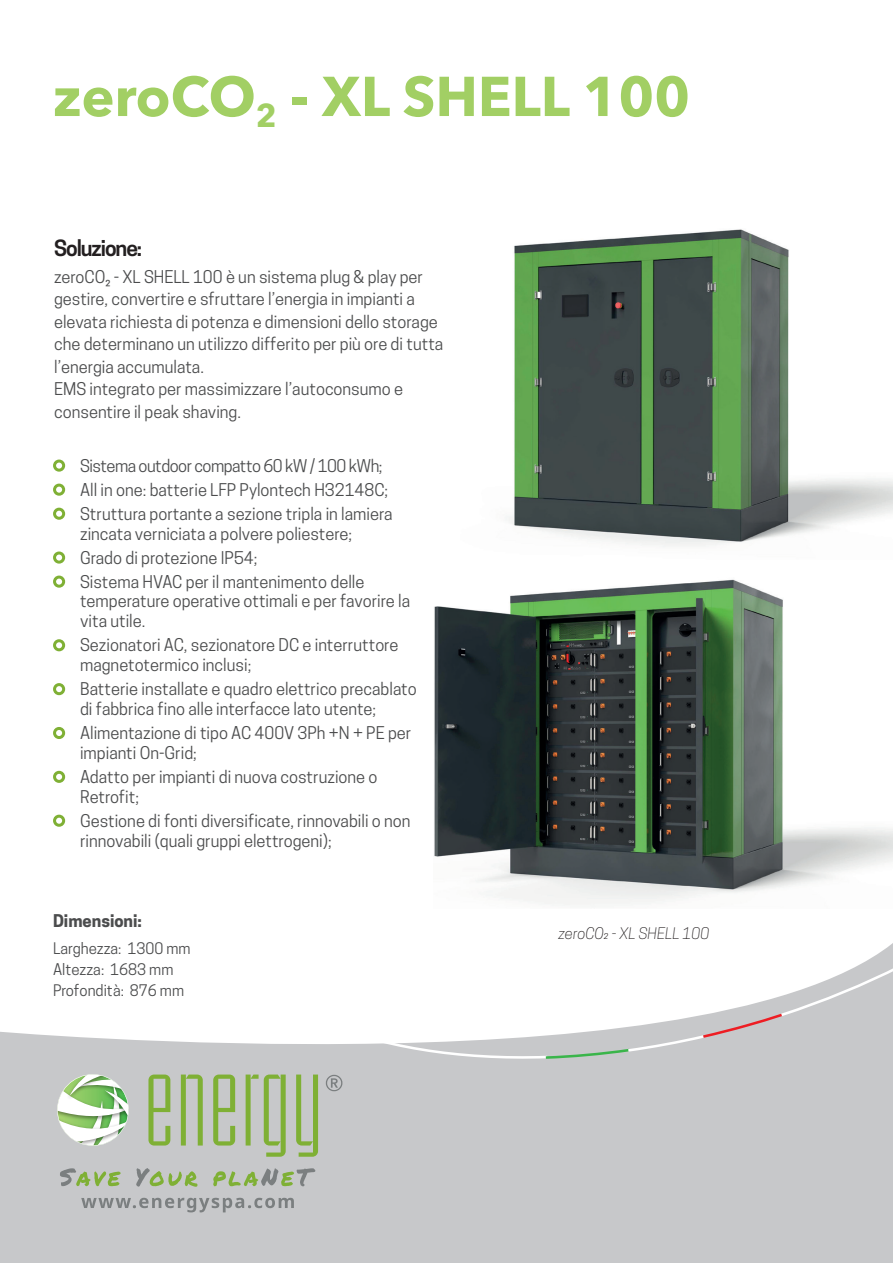
<style>
.page{position:relative;width:893px;height:1263px;background:#fff}
.page>*{position:absolute;margin:0;border:0;box-sizing:border-box;transform-origin:0 0}
.t1{font:700 55.5px "Avenir Next";color:#a2cf64}
.t2{font:600 21px "Cooper Hewitt";letter-spacing:-.05em;color:#231f20}
.t3{font:16.5px/22.5px "Cooper Hewitt";color:#4b4c4d}
.t4{font:700 16.5px "Cooper Hewitt";color:#4b4c4d}
.t5{font:15px/21px "Cooper Hewitt";color:#4b4c4d}
.t6{font:italic 300 15px "Cooper Hewitt";color:#231f20}
</style>
<div class="page">
<div style="left:0;top:1018px;width:893px;height:245px;background:#c7c8ca"></div>
<svg style="left:718px;top:943px;width:175px;height:75px"></svg>
<svg style="left:183px;top:1018px;width:367px;height:45px"></svg>
<svg style="left:543px;top:1012px;width:242px;height:48px"></svg>
<svg style="left:326px;top:1075px;width:16px;height:16px"></svg>
<svg style="left:57px;top:1074px;width:72px;height:72px"></svg>
<svg style="left:296px;top:1074px;width:22px;height:83px;background:#a5bc83"></svg>
<svg style="left:246px;top:1074px;width:40px;height:83px;background:#abbe91"></svg>
<svg style="left:213px;top:1074px;width:22px;height:71px;background:#a4bc82"></svg>
<svg style="left:181px;top:1074px;width:22px;height:71px;background:#a5bc83"></svg>
<svg style="left:148px;top:1074px;width:22px;height:71px;background:#a4bc83"></svg>
<svg style="left:60px;top:1168px;width:61px;height:18px"></svg>
<svg style="left:136px;top:1168px;width:62px;height:19px"></svg>
<svg style="left:213px;top:1168px;width:102px;height:18px;background:#abb79d"></svg>
<svg style="left:81px;top:1198px;width:213px;height:14px;background:#acaeb0"></svg>
<img style="left:434px;top:229px;width:459px;height:676px">
<div style="left:53px;top:459px;width:12px;height:13px;border:3px solid #7fb035;border-radius:50%"></div>
<div style="left:53px;top:484px;width:12px;height:12px;border:3px solid #7fb035;border-radius:50%"></div>
<div style="left:53px;top:508px;width:12px;height:12px;border:3px solid #7fb035;border-radius:50%"></div>
<div style="left:53px;top:551px;width:12px;height:13px;border:3px solid #7fb035;border-radius:50%"></div>
<div style="left:53px;top:576px;width:12px;height:12px;border:3px solid #7fb035;border-radius:50%"></div>
<div style="left:53px;top:639px;width:12px;height:12px;border:3px solid #7fb035;border-radius:50%"></div>
<div style="left:53px;top:683px;width:12px;height:12px;border:3px solid #7fb035;border-radius:50%"></div>
<div style="left:53px;top:727px;width:12px;height:12px;border:3px solid #7fb035;border-radius:50%"></div>
<div style="left:53px;top:771px;width:12px;height:12px;border:3px solid #7fb035;border-radius:50%"></div>
<div style="left:53px;top:815px;width:12px;height:12px;border:3px solid #7fb035;border-radius:50%"></div>
<h1 class="t1" style="left:53px;top:49px;width:638px">zeroCO<sub>2</sub> - XL SHELL 100</h1>
<p class="t2" style="left:54px;top:236px;width:90px">Soluzione:</p>
<p class="t3" style="left:54px;top:265px;width:391px">zeroCO2 - XL SHELL 100 è un sistema plug &amp; play per gestire, convertire e sfruttare l’energia in impianti a elevata richiesta di potenza e dimensioni dello storage che determinano un utilizzo differito per più ore di tutta l’energia accumulata.<br>EMS integrato per massimizzare l’autoconsumo e consentire il peak shaving.</p>
<p class="t3" style="left:80px;top:453px;width:314px;line-height:24px">Sistema outdoor compatto 60 kW / 100 kWh;<br>All in one: batterie LFP Pylontech H32148C;<br>Struttura portante a sezione tripla in lamiera</p>
<p class="t3" style="left:80px;top:521px;width:286px;line-height:24px">zincata verniciata a polvere poliestere;<br>Grado di protezione IP54;<br>Sistema HVAC per il mantenimento delle</p>
<p class="t3" style="left:80px;top:591px;width:332px;line-height:19.8px">temperature operative ottimali e per favorire la vita utile.</p>
<p class="t3" style="left:80px;top:635px;width:320px;line-height:19.8px">Sezionatori AC, sezionatore DC e interruttore magnetotermico inclusi;</p>
<p class="t3" style="left:80px;top:679px;width:338px;line-height:19.8px">Batterie installate e quadro elettrico precablato di fabbrica fino alle interfacce lato utente;</p>
<p class="t3" style="left:80px;top:723px;width:333px;line-height:19.8px">Alimentazione di tipo AC 400V 3Ph +N + PE per impianti On-Grid;</p>
<p class="t3" style="left:80px;top:767px;width:299px;line-height:19.8px">Adatto per impianti di nuova costruzione o<br>Retrofit;</p>
<p class="t3" style="left:80px;top:811px;width:332px;line-height:19.8px">Gestione di fonti diversificate, rinnovabili o non rinnovabili (quali gruppi elettrogeni);</p>
<p class="t4" style="left:53px;top:911px;width:90px">Dimensioni:</p>
<p class="t5" style="left:53px;top:937px;width:139px">Larghezza: 1300 mm<br>Altezza: 1683 mm<br>Profondità: 876 mm</p>
<p class="t6" style="left:558px;top:924px;width:153px">zeroCO₂ - XL SHELL 100</p>
</div>
